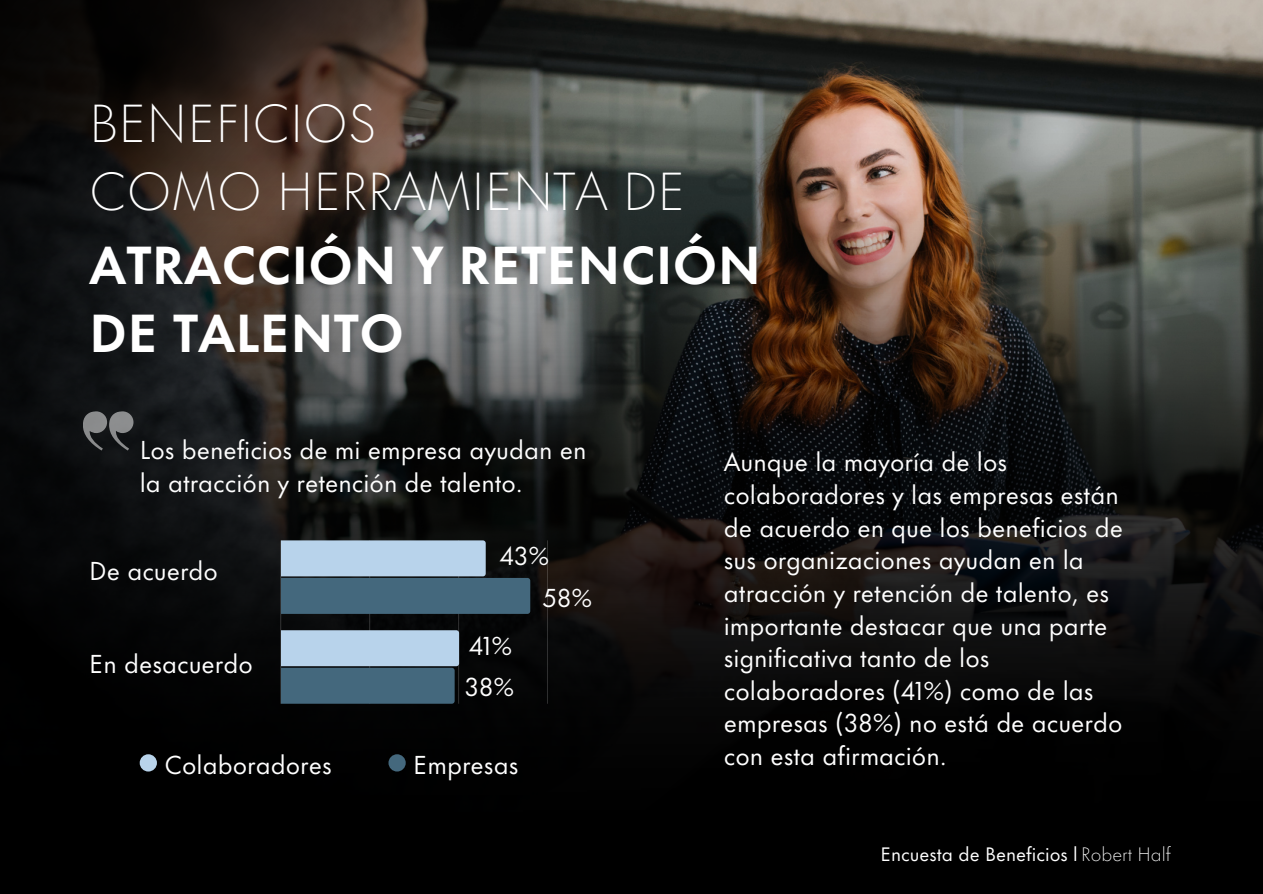
<style>
.page{position:relative;width:1263px;height:894px;background:#fff}
.page>*{position:absolute;margin:0;border:0;box-sizing:border-box;transform-origin:0 0}
.t1{font:700 49.5px/68.6px "Futura Now Text";color:#fff}
.t2{font:300 49.5px "Futura Now Text";color:#fff}
.t3{font:24px/32.5px "Futura Now Text";color:#fff}
.t4{font:18px "Futura Now Text";color:#fff}
.s1{font-weight:300}
</style>
<div class="page">
<img style="left:880px;top:0;width:383px;height:109px">
<img style="left:0;top:0;width:880px;height:109px">
<img style="left:0;top:109px;width:1263px;height:784px">
<svg style="left:83px;top:411px;width:50px;height:39px;background:#4f5153"></svg>
<svg style="left:280px;top:540px;width:268px;height:163px;background:#546977"></svg>
<div style="left:140px;top:754px;width:17px;height:17px;background:#b8d3eb;border-radius:50%"></div>
<div style="left:388px;top:754px;width:18px;height:17px;background:#44687d;border-radius:50%"></div>
<p class="t2" style="left:89px;top:96px;width:289px">BENEFICIOS</p>
<p class="t2" style="left:89px;top:164px;width:598px">COMO HERRAMIENTA DE</p>
<p class="t1" style="left:89px;top:232px;width:673px">ATRACCIÓN Y RETENCIÓN<br>DE TALENTO</p>
<p class="t3" style="left:140px;top:434px;width:448px">Los beneficios de mi empresa ayudan en la atracción y retención de talento.</p>
<p class="t3" style="left:89px;top:555px;width:130px">De acuerdo</p>
<p class="t3" style="left:89px;top:648px;width:165px">En desacuerdo</p>
<p class="t3" style="left:499px;top:540px;width:51px">43%</p>
<p class="t3" style="left:469px;top:629px;width:45px">41%</p>
<p class="t3" style="left:464px;top:671px;width:51px">38%</p>
<p class="t3" style="left:542px;top:582px;width:52px">58%</p>
<p class="t3" style="left:724px;top:446px;width:401px">Aunque la mayoría de los colaboradores y las empresas están de acuerdo en que los beneficios de sus organizaciones ayudan en la atracción y retención de talento, es importante destacar que una parte significativa tanto de los colaboradores (41%) como de las empresas (38%) no está de acuerdo</p>
<p class="t3" style="left:164px;top:748px;width:169px">Colaboradores</p>
<p class="t3" style="left:724px;top:740px;width:224px">con esta afirmación.</p>
<p class="t3" style="left:413px;top:748px;width:107px">Empresas</p>
<p class="t4" style="left:880px;top:844px;width:292px">Encuesta de Beneficios l <span class="s1">Robert Half</span></p>
</div>
